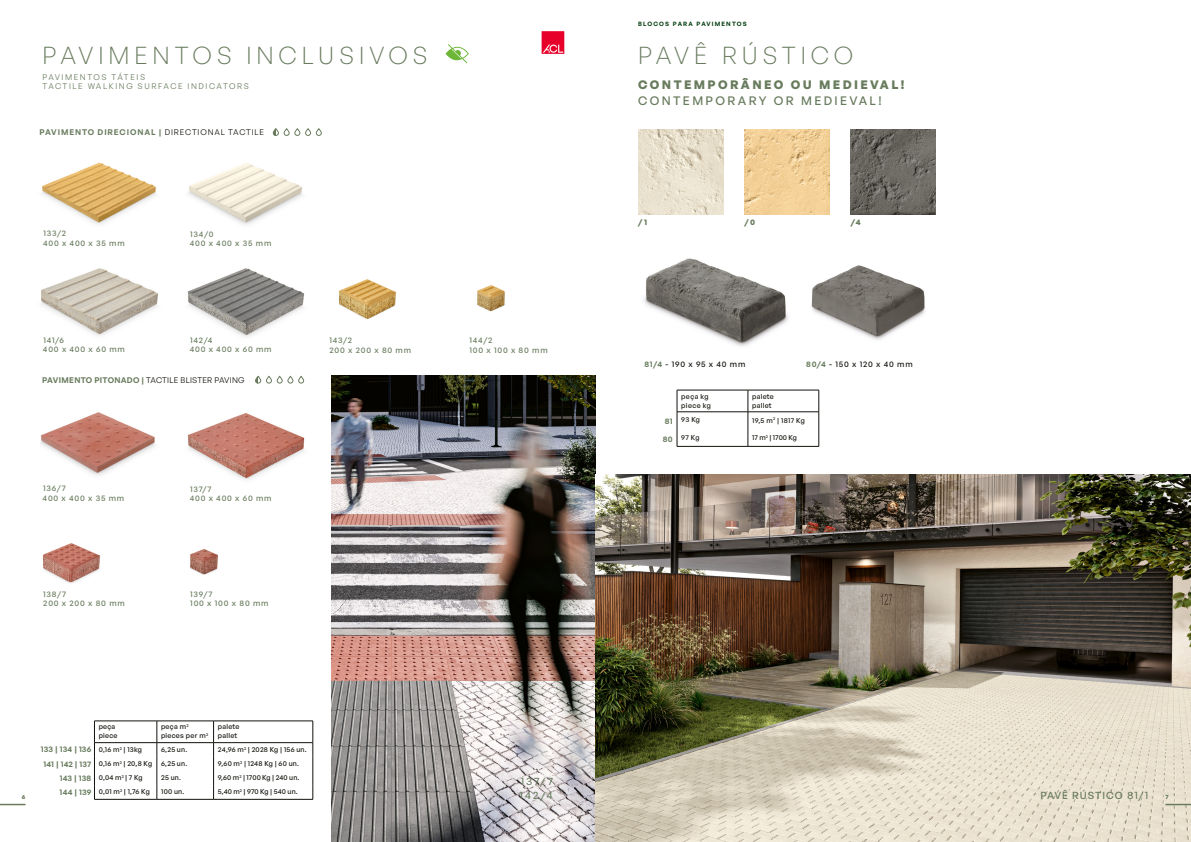
<style>
.page{position:relative;width:1191px;height:842px;background:#fff}
.page>*{position:absolute;margin:0;border:0;box-sizing:border-box;transform-origin:0 0}
.t1{font:300 24px "General Sans";letter-spacing:.2em;color:#687b5d}
.t2{font:700 12px "General Sans";letter-spacing:.2em;color:#687b5d}
.t3{font:500 12px "General Sans";letter-spacing:.2em;color:#687b5d}
.t4{font:500 10px/14.3px "General Sans";letter-spacing:.095em;color:#687b5d}
.t5{font:500 8px/9.6px "General Sans";letter-spacing:.1em;color:#687b5d}
.t6{font:8px/9.6px "General Sans";letter-spacing:.2em;color:#687b5d}
.t7{font:600 8px "General Sans";letter-spacing:.105em;color:#687b5d}
.t8{font:8px "General Sans";letter-spacing:.025em;color:#12120d}
.t9{font:500 8px "General Sans";letter-spacing:.1em;color:#12120d}
.t10{font:600 8px "General Sans";letter-spacing:.015em;color:#687b5d}
.t11{font:700 8px "General Sans";color:#687b5d}
.t12{font:500 7px/9px "General Sans";letter-spacing:.03em;color:#12120d}
.t13{font:500 7px "General Sans";letter-spacing:.01em;color:#12120d}
.t14{font:500 7px/9px "General Sans";letter-spacing:.06em;color:#12120d}
.t15{font:600 6px "General Sans";letter-spacing:.2em;color:#003a0c}
.t16{font:700 6px "General Sans";color:#687b5d}
.s1{font-weight:400;color:#12120d}
.s2{font-weight:600;color:#687b5d}
.s3{font-weight:500;font-size:7px;color:#12120d}
.s4{font-weight:600;font-size:8px;color:#687b5d}
</style>
<div class="page">
<img style="left:42px;top:162px;width:114px;height:62px">
<img style="left:40px;top:412px;width:115px;height:63px">
<img style="left:188px;top:163px;width:115px;height:62px">
<img style="left:187px;top:413px;width:118px;height:67px">
<img style="left:188px;top:268px;width:117px;height:69px">
<img style="left:41px;top:268px;width:117px;height:68px">
<img style="left:43px;top:543px;width:57px;height:40px">
<img style="left:339px;top:279px;width:57px;height:41px">
<img style="left:190px;top:549px;width:28px;height:26px">
<img style="left:477px;top:285px;width:28px;height:27px">
<svg style="left:272px;top:128px;width:50px;height:8px"></svg>
<svg style="left:255px;top:375px;width:50px;height:9px"></svg>
<hr style="left:94px;top:721px;width:63px;height:1px;background:#12120d">
<hr style="left:157px;top:721px;width:56px;height:1px;background:#12120d">
<hr style="left:213px;top:721px;width:100px;height:1px;background:#12120d">
<hr style="left:94px;top:742px;width:63px;height:1px;background:#12120d">
<hr style="left:157px;top:742px;width:56px;height:1px;background:#12120d">
<hr style="left:213px;top:742px;width:100px;height:1px;background:#12120d">
<svg style="left:94px;top:722px;width:1px;height:77px"></svg>
<svg style="left:157px;top:721px;width:1px;height:78px"></svg>
<svg style="left:213px;top:721px;width:1px;height:78px"></svg>
<svg style="left:313px;top:721px;width:1px;height:78px"></svg>
<hr style="left:94px;top:799px;width:63px;height:1px;background:#12120d">
<hr style="left:157px;top:799px;width:56px;height:1px;background:#12120d">
<hr style="left:213px;top:799px;width:100px;height:1px;background:#12120d">
<svg style="left:446px;top:44px;width:23px;height:19px"></svg>
<img style="left:332px;top:376px;width:263px;height:466px">
<img style="left:744px;top:129px;width:85px;height:85px">
<img style="left:850px;top:129px;width:85px;height:85px">
<img style="left:638px;top:129px;width:85px;height:85px">
<img style="left:644px;top:258px;width:145px;height:88px">
<img style="left:811px;top:265px;width:114px;height:75px">
<img style="left:595px;top:475px;width:596px;height:367px">
<hr style="left:748px;top:412px;width:71px;height:1px;background:#12120d">
<hr style="left:677px;top:412px;width:1px;height:34px;background:#12120d">
<hr style="left:747px;top:412px;width:1px;height:34px;background:#12120d">
<hr style="left:818px;top:412px;width:1px;height:34px;background:#12120d">
<hr style="left:677px;top:412px;width:71px;height:1px;background:#12120d">
<hr style="left:677px;top:390px;width:71px;height:1px;background:#12120d">
<hr style="left:677px;top:446px;width:71px;height:1px;background:#12120d">
<hr style="left:748px;top:446px;width:71px;height:1px;background:#12120d">
<hr style="left:748px;top:390px;width:71px;height:1px;background:#12120d">
<svg style="left:818px;top:390px;width:1px;height:22px"></svg>
<svg style="left:677px;top:390px;width:1px;height:22px"></svg>
<svg style="left:747px;top:390px;width:1px;height:22px"></svg>
<svg style="left:541px;top:31px;width:23px;height:23px"></svg>
<svg style="left:0;top:804px;width:26px;height:1px"></svg>
<svg style="left:1165px;top:804px;width:26px;height:1px"></svg>
<h1 class="t1" style="left:43px;top:40px;width:387px">PAVIMENTOS INCLUSIVOS</h1>
<p class="t6" style="left:43px;top:72px;width:208px">PAVIMENTOS TÁTEIS<br>TACTILE WALKING SURFACE INDICATORS</p>
<p class="t7" style="left:39px;top:127px;width:226px">PAVIMENTO DIRECIONAL | <span class="s1">DIRECTIONAL TACTILE</span></p>
<p class="t5" style="left:43px;top:228px;width:83px">133/2<br>400 x 400 x 35 mm</p>
<p class="t5" style="left:190px;top:229px;width:83px">134/0<br>400 x 400 x 35 mm</p>
<p class="t5" style="left:43px;top:335px;width:83px">141/6<br>400 x 400 x 60 mm</p>
<p class="t5" style="left:190px;top:335px;width:83px">142/4<br>400 x 400 x 60 mm</p>
<p class="t8" style="left:42px;top:375px;width:204px"><span class="s2">PAVIMENTO PITONADO |</span> TACTILE BLISTER PAVING</p>
<p class="t5" style="left:43px;top:483px;width:83px">136/7<br>400 x 400 x 35 mm</p>
<p class="t5" style="left:43px;top:589px;width:83px">138/7<br>200 x 200 x 80 mm</p>
<p class="t5" style="left:190px;top:484px;width:83px">137/7<br>400 x 400 x 60 mm</p>
<p class="t5" style="left:190px;top:589px;width:80px">139/7<br>100 x 100 x 80 mm</p>
<p class="t5" style="left:329px;top:335px;width:83px">143/2<br>200 x 200 x 80 mm</p>
<p class="t5" style="left:469px;top:335px;width:80px">144/2<br>100 x 100 x 80 mm</p>
<p class="t15" style="left:638px;top:19px;width:110px">BLOCOS PARA PAVIMENTOS</p>
<h1 class="t1" style="left:638px;top:40px;width:217px">PAVÊ RÚSTICO</h1>
<h2 class="t2" style="left:638px;top:77px;width:268px">CONTEMPORÂNEO OU MEDIEVAL!</h2>
<h2 class="t3" style="left:638px;top:93px;width:245px">CONTEMPORARY OR MEDIEVAL!</h2>
<p class="t11" style="left:638px;top:217px;width:11px">/1</p>
<p class="t11" style="left:744px;top:217px;width:12px">/0</p>
<p class="t11" style="left:850px;top:217px;width:12px">/4</p>
<p class="t9" style="left:644px;top:359px;width:102px"><span class="s2">81/4</span> - 190 x 95 x 40 mm</p>
<p class="t9" style="left:806px;top:359px;width:108px"><span class="s2">80/4</span> - 150 x 120 x 40 mm</p>
<p class="t7" style="left:665px;top:416px;width:9px">81</p>
<p class="t7" style="left:663px;top:434px;width:11px">80</p>
<p class="t14" style="left:681px;top:391px;width:31px">peça kg piece kg</p>
<p class="t12" style="left:752px;top:391px;width:23px">palete pallet</p>
<p class="t12" style="left:681px;top:415px;width:20px">93 Kg</p>
<p class="t12" style="left:681px;top:433px;width:20px">97 Kg</p>
<p class="t12" style="left:752px;top:415px;width:54px">19,5 m<sup>2</sup> | 1817 Kg</p>
<p class="t12" style="left:752px;top:433px;width:46px">17 m<sup>2</sup> | 1700 Kg</p>
<p class="t12" style="left:99px;top:722px;width:20px">peça piece</p>
<p class="t12" style="left:161px;top:722px;width:49px">peça m<sup>2 </sup>pieces per m<sup>2</sup></p>
<p class="t12" style="left:218px;top:722px;width:23px">palete pallet</p>
<p class="t10" style="left:41px;top:744px;width:103px">133 | 134 | 136 <span class="s3">0,16 m</span><sup>2</sup> <span class="s3">| 13kg</span></p>
<p class="t12" style="left:161px;top:745px;width:28px">6,25 un.</p>
<p class="t12" style="left:218px;top:745px;width:90px">24,96 m<sup>2</sup> | 2028 Kg | 156 un.</p>
<p class="t12" style="left:43px;top:759px;width:110px"><span class="s4">141 | 142 | 137</span> 0,16 m<sup>2</sup> | 20,8 Kg</p>
<p class="t12" style="left:161px;top:759px;width:28px">6,25 un.</p>
<p class="t12" style="left:218px;top:759px;width:83px">9,60 m<sup>2</sup> | 1248 Kg | 60 un.</p>
<p class="t12" style="left:60px;top:773px;width:84px"><span class="s4">143 | 138</span> 0,04 m<sup>2</sup> | 7 Kg</p>
<p class="t12" style="left:161px;top:773px;width:21px">25 un.</p>
<p class="t13" style="left:218px;top:773px;width:83px">9,60 m<sup>2</sup> | 1700 Kg | 240 un.</p>
<p class="t12" style="left:60px;top:787px;width:92px"><span class="s4">144 | 139</span> 0,01 m<sup>2</sup> | 1,76 Kg</p>
<p class="t12" style="left:161px;top:787px;width:25px">100 un.</p>
<p class="t13" style="left:218px;top:787px;width:81px">5,40 m<sup>2</sup> | 970 Kg | 540 un.</p>
<h3 class="t4" style="left:519px;top:774px;width:35px">137/7<br>142/4</h3>
<h3 class="t4" style="left:1040px;top:788px;width:110px">PAVÊ RÚSTICO 81/1</h3>
<p class="t16" style="left:22px;top:793px;width:5px">6</p>
<p class="t16" style="left:1165px;top:793px;width:5px">7</p>
</div>
